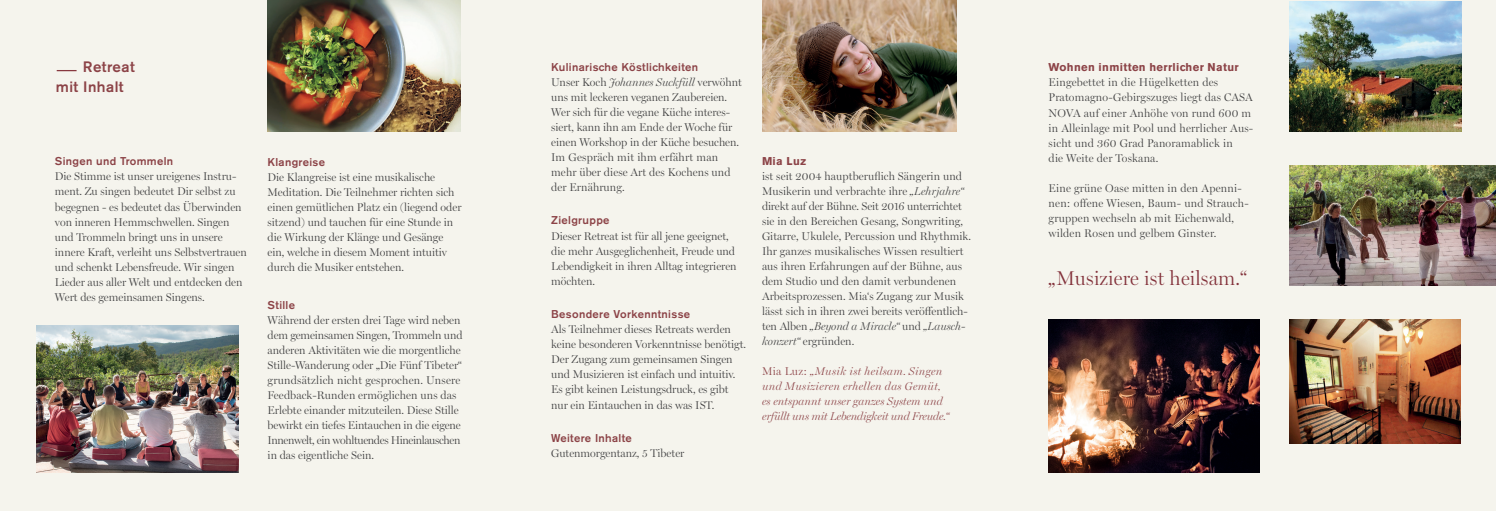
<style>
.page{position:relative;width:1496px;height:511px;background:#fff}
.page>*{position:absolute;margin:0;border:0;box-sizing:border-box;transform-origin:0 0}
.t1{font:300 20px "Miller Display";letter-spacing:.01em;color:#83323b}
.t2{font:500 15px/20px "Akzidenz Grotesk BE";letter-spacing:.03em;color:#8c4347}
.t3{font:300 11.25px/15px "Miller Display";color:#3e3e3f}
.t4{font:300 11.25px/15px "Miller Display";letter-spacing:.02em;color:#3e3e3f}
.t5{font:italic 300 11.25px/15px "Miller Display";letter-spacing:.01em;color:#8c4347}
.t6{font:500 11.25px "Akzidenz Grotesk BE";letter-spacing:.03em;color:#8c4347}
.t7{font:700 11.25px "Akzidenz Grotesk BE";letter-spacing:.03em;color:#8c4347}
.s1{font-style:italic}
.s2{font-style:normal}
</style>
<div class="page">
<div style="left:0;top:0;width:1495px;height:510px;background:#f5f4ed"></div>
<img style="left:1289px;top:165px;width:206px;height:120px">
<img style="left:1289px;top:1px;width:172px;height:130px">
<img style="left:762px;top:0;width:194px;height:131px">
<img style="left:267px;top:0;width:194px;height:131px">
<img style="left:36px;top:325px;width:202px;height:147px">
<svg style="left:57px;top:70px;width:20px;height:1px"></svg>
<img style="left:1289px;top:319px;width:171px;height:124px">
<img style="left:1048px;top:319px;width:211px;height:153px">
<h2 class="t2" style="left:56px;top:57px;width:80px;text-indent:27px">Retreat mit Inhalt</h2>
<p class="t6" style="left:55px;top:154px;width:120px">Singen und Trommeln</p>
<p class="t3" style="left:55px;top:169px;width:193px">Die Stimme ist unser ureigenes Instru&shy;ment. Zu singen bedeutet Dir selbst zu begegnen - es bedeutet das Überwinden von inneren Hemmschwellen. Singen und Trommeln bringt uns in unsere innere Kraft, verleiht uns Selbstvertrauen und schenkt Lebensfreude. Wir singen Lieder aus aller Welt und entdecken den Wert des gemeinsamen Singens.</p>
<p class="t6" style="left:268px;top:155px;width:59px">Klangreise</p>
<p class="t3" style="left:268px;top:169px;width:195px">Die Klangreise ist eine musikalische Meditation. Die Teilnehmer richten sich einen gemütlichen Platz ein (liegend oder sitzend) und tauchen für eine Stunde in die Wirkung der Klänge und Gesänge ein, welche in diesem Moment intuitiv durch die Musiker entstehen.</p>
<p class="t6" style="left:268px;top:297px;width:29px">Stille</p>
<p class="t3" style="left:268px;top:312px;width:196px">Während der ersten drei Tage wird neben dem gemeinsamen Singen, Trommeln und anderen Aktivitäten wie die morgentliche Stille-Wanderung oder „Die Fünf Tibeter“ grundsätzlich nicht gesprochen. Unsere Feedback-Runden ermöglichen uns das Erlebte einander mitzuteilen. Diese Stille bewirkt ein tiefes Eintauchen in die eigene Innenwelt, ein wohltuendes Hineinlauschen in das eigentliche Sein.</p>
<p class="t6" style="left:551px;top:60px;width:148px">Kulinarische Köstlichkeiten</p>
<p class="t3" style="left:551px;top:74px;width:192px">Unser Koch <span class="s1">Johannes Suckfüll</span> verwöhnt uns mit leckeren veganen Zaubereien.<br>Wer sich für die vegane Küche interes&shy;siert, kann ihn am Ende der Woche für einen Workshop in der Küche besuchen.<br>Im Gespräch mit ihm erfährt man mehr über diese Art des Kochens und der Ernährung.</p>
<p class="t6" style="left:551px;top:213px;width:60px">Zielgruppe</p>
<p class="t3" style="left:551px;top:228px;width:187px">Dieser Retreat ist für all jene geeignet, die mehr Ausgeglichenheit, Freude und Lebendigkeit in ihren Alltag integrieren möchten.</p>
<p class="t6" style="left:551px;top:307px;width:140px">Besondere Vorkenntnisse</p>
<p class="t3" style="left:551px;top:322px;width:196px">Als Teilnehmer dieses Retreats werden keine besonderen Vorkenntnisse benötigt.<br>Der Zugang zum gemeinsamen Singen und Musizieren ist einfach und intuitiv.<br>Es gibt keinen Leistungsdruck, es gibt nur ein Eintauchen in das was IST.</p>
<p class="t6" style="left:551px;top:431px;width:82px">Weitere Inhalte</p>
<p class="t3" style="left:551px;top:446px;width:135px">Gutenmorgentanz, 5 Tibeter</p>
<p class="t7" style="left:762px;top:154px;width:46px">Mia Luz</p>
<p class="t3" style="left:762px;top:168px;width:211px">ist seit 2004 hauptberuflich Sängerin und Musikerin und verbrachte ihre <span class="s1">„Lehrjahre“ </span>direkt auf der Bühne. Seit 2016 unterrichtet sie in den Bereichen Gesang, Songwriting, Gitarre, Ukulele, Percussion und Rhythmik.<br>Ihr ganzes musikalisches Wissen resultiert aus ihren Erfahrungen auf der Bühne, aus dem Studio und den damit verbundenen Arbeitsprozessen. Mia‘s Zugang zur Musik lässt sich in ihren zwei bereits veröffentlich&shy;ten Alben <span class="s1">„Beyond a Miracle“</span> und <span class="s1">„Lausch&shy;konzert“</span> ergründen.</p>
<p class="t5" style="left:762px;top:363px;width:189px"><span class="s2">Mia Luz:</span> „Musik ist heilsam. Singen und Musizieren erhellen das Gemüt, es entspannt unser ganzes System und erfüllt uns mit Lebendigkeit und Freude.“</p>
<p class="t7" style="left:1048px;top:61px;width:192px">Wohnen inmitten herrlicher Natur</p>
<p class="t4" style="left:1048px;top:75px;width:206px">Eingebettet in die Hügelketten des Pratomagno-Gebirgszuges liegt das CASA NOVA auf einer Anhöhe von rund 600 m in Alleinlage mit Pool und herrlicher Aus&shy;sicht und 360 Grad Panoramablick in<br>die Weite der Toskana.</p>
<p class="t4" style="left:1048px;top:180px;width:202px">Eine grüne Oase mitten in den Apenni&shy;nen: offene Wiesen, Baum- und Strauch&shy;gruppen wechseln ab mit Eichenwald, wilden Rosen und gelbem Ginster.</p>
<h1 class="t1" style="left:1048px;top:266px;width:200px">„Musiziere ist heilsam.“</h1>
</div>
